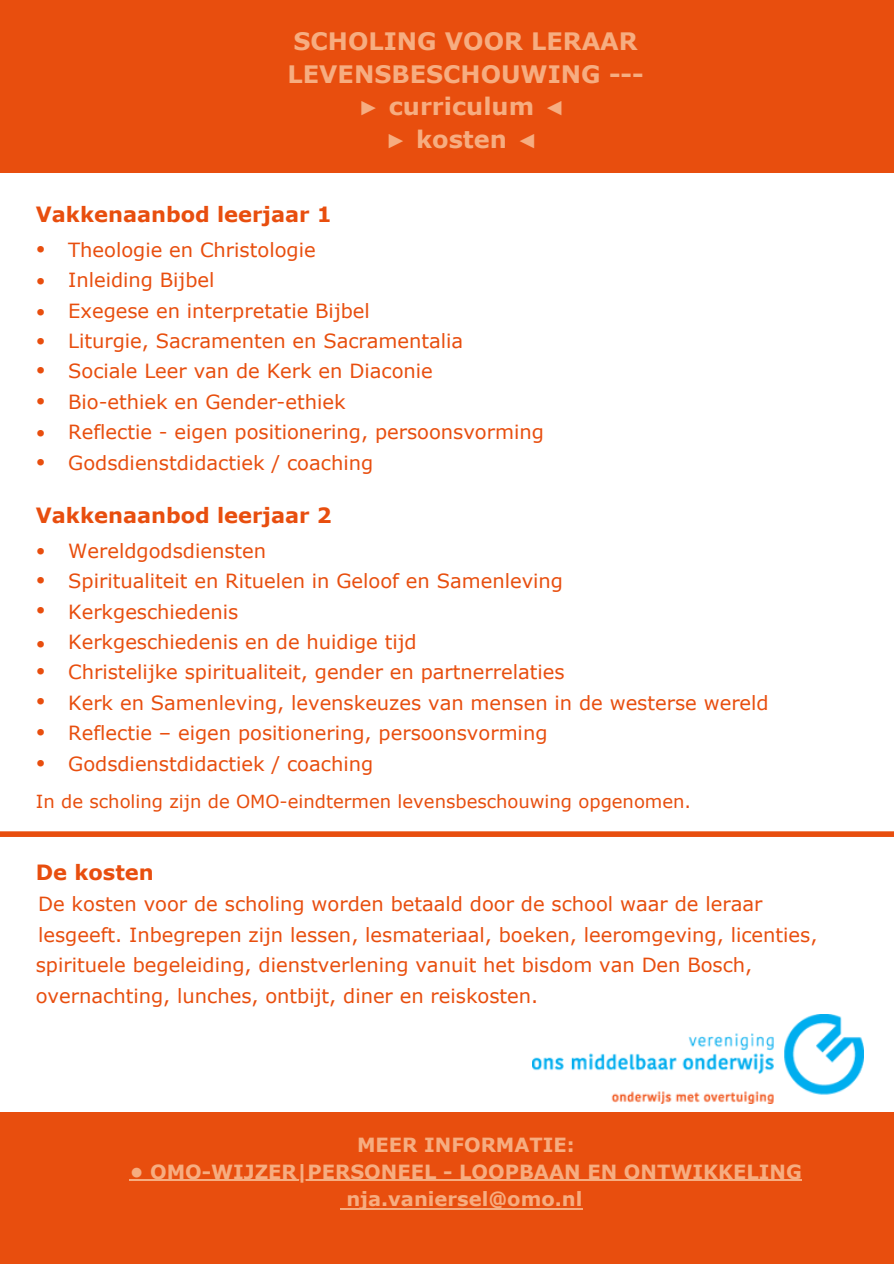
<style>
.page{position:relative;width:894px;height:1264px;background:#fff}
.page>*{position:absolute;margin:0;border:0;box-sizing:border-box;transform-origin:0 0}
.t1{font:700 24px/32.7px "Verdana";color:#f6ad81}
.t2{font:700 21px "Verdana";color:#e84e0e}
.t3{font:19.5px/30.5px "Verdana";color:#e84e0e}
.t4{font:700 19.5px "Verdana";color:#f6ad81}
.t5{font:18px "Verdana";color:#e84e0e}
.s1{font-family:"Liberation Serif";font-weight:400}
</style>
<div class="page">
<div style="left:0;top:0;width:893px;height:173px;background:#e84e0e"></div>
<img style="left:532px;top:1014px;width:331px;height:89px">
<div style="left:0;top:1112px;width:893px;height:151px;background:#e84e0e"></div>
<div style="left:0;top:831px;width:893px;height:6px;background:#e84e0e"></div>
<hr style="left:130px;top:1179px;width:672px;height:1px;background:#f6ad81">
<hr style="left:340px;top:1208px;width:242px;height:1px;background:#f6ad81">
<p class="t1" style="left:287px;top:24px;width:357px">SCHOLING VOOR LERAAR<br>LEVENSBESCHOUWING ---</p>
<p class="t1" style="left:356px;top:89px;width:211px"><span class="s1">►</span> curriculum <span class="s1">◄</span></p>
<p class="t1" style="left:384px;top:122px;width:156px"><span class="s1">►</span> kosten <span class="s1">◄</span></p>
<p class="t2" style="left:36px;top:201px;width:297px">Vakkenaanbod leerjaar 1</p>
<p class="t5" style="left:36px;top:237px;width:11px">•</p>
<p class="t5" style="left:36px;top:269px;width:11px">•</p>
<p class="t5" style="left:36px;top:300px;width:11px">•</p>
<p class="t5" style="left:36px;top:329px;width:11px">•</p>
<p class="t5" style="left:36px;top:358px;width:11px">•</p>
<p class="t5" style="left:36px;top:389px;width:11px">•</p>
<p class="t5" style="left:36px;top:420px;width:11px">•</p>
<p class="t5" style="left:36px;top:450px;width:11px">•</p>
<p class="t3" style="left:68px;top:234px;width:249px">Theologie en Christologie</p>
<p class="t3" style="left:68px;top:264px;width:148px">Inleiding Bijbel</p>
<p class="t3" style="left:68px;top:294px;width:303px">Exegese en interpretatie Bijbel</p>
<p class="t3" style="left:68px;top:325px;width:396px">Liturgie, Sacramenten en Sacramentalia</p>
<p class="t3" style="left:68px;top:355px;width:366px">Sociale Leer van de Kerk en Diaconie</p>
<p class="t3" style="left:68px;top:386px;width:279px">Bio-ethiek en Gender-ethiek</p>
<p class="t3" style="left:68px;top:416px;width:477px">Reflectie - eigen positionering, persoonsvorming</p>
<p class="t3" style="left:68px;top:446px;width:306px">Godsdienstdidactiek / coaching</p>
<p class="t2" style="left:36px;top:502px;width:297px">Vakkenaanbod leerjaar 2</p>
<p class="t5" style="left:36px;top:538px;width:11px">•</p>
<p class="t5" style="left:36px;top:568px;width:11px">•</p>
<p class="t5" style="left:36px;top:598px;width:11px">•</p>
<p class="t5" style="left:36px;top:631px;width:11px">•</p>
<p class="t5" style="left:36px;top:659px;width:11px">•</p>
<p class="t5" style="left:36px;top:689px;width:11px">•</p>
<p class="t5" style="left:36px;top:720px;width:11px">•</p>
<p class="t5" style="left:36px;top:751px;width:11px">•</p>
<p class="t5" style="left:36px;top:790px;width:656px">In de scholing zijn de OMO-eindtermen levensbeschouwing opgenomen.</p>
<p class="t3" style="left:68px;top:535px;width:199px">Wereldgodsdiensten</p>
<p class="t3" style="left:68px;top:565px;width:496px">Spiritualiteit en Rituelen in Geloof en Samenleving</p>
<p class="t3" style="left:68px;top:595px;width:171px">Kerkgeschiedenis</p>
<p class="t3" style="left:68px;top:626px;width:350px">Kerkgeschiedenis en de huidige tijd</p>
<p class="t3" style="left:68px;top:656px;width:498px">Christelijke spiritualiteit, gender en partnerrelaties</p>
<p class="t3" style="left:68px;top:687px;width:702px">Kerk en Samenleving, levenskeuzes van mensen in de westerse wereld</p>
<p class="t3" style="left:68px;top:717px;width:480px">Reflectie – eigen positionering, persoonsvorming</p>
<p class="t3" style="left:68px;top:747px;width:306px">Godsdienstdidactiek / coaching</p>
<p class="t2" style="left:36px;top:859px;width:119px">De kosten</p>
<p class="t3" style="left:36px;top:888px;width:782px">De kosten voor de scholing worden betaald door de school waar de leraar lesgeeft. Inbegrepen zijn lessen, lesmateriaal, boeken, leeromgeving, licenties, spirituele begeleiding, dienstverlening vanuit het bisdom van Den Bosch, overnachting, lunches, ontbijt, diner en reiskosten.</p>
<p class="t4" style="left:357px;top:1131px;width:219px">MEER INFORMATIE:</p>
<p class="t4" style="left:130px;top:1158px;width:673px">• OMO-WIJZER|PERSONEEL - LOOPBAAN EN ONTWIKKELING</p>
<p class="t4" style="left:346px;top:1184px;width:237px">nja.vaniersel@omo.nl</p>
</div>
